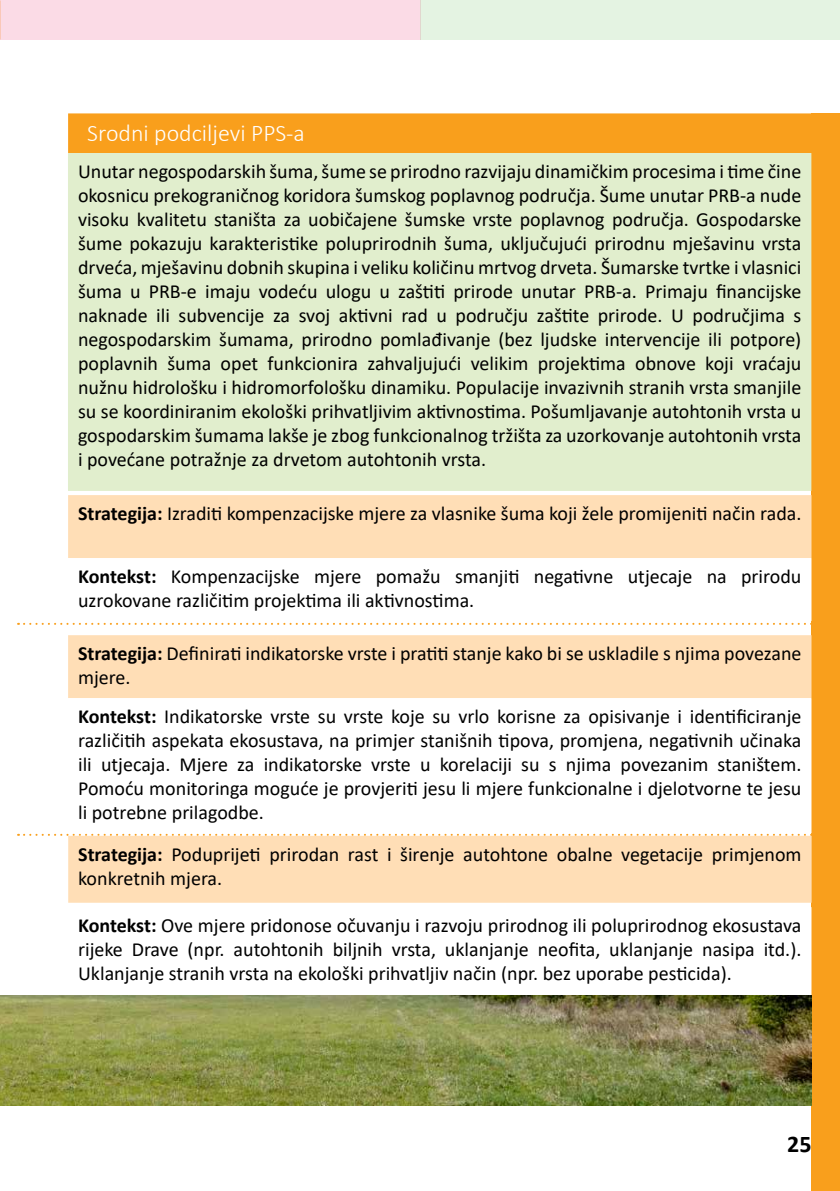
<style>
.page{position:relative;width:840px;height:1191px;background:#fff}
.page>*{position:absolute;margin:0;border:0;box-sizing:border-box;transform-origin:0 0}
.t1{font:300 24px "Calibri";color:#fff}
.t2{font:700 24px "Calibri";color:#000}
.t3{font:20px/24px "Calibri";color:#000}
.s1{font-weight:700}
</style>
<div class="page">
<div style="left:0;top:0;width:420px;height:40px;background:#fbdbe6"></div>
<div style="left:420px;top:0;width:419px;height:40px;background:#e4f3e2"></div>
<div style="left:811px;top:113px;width:28px;height:1078px;background:#f99f1c"></div>
<div style="left:73px;top:500px;width:733px;height:53px;background:#ffdeb6"></div>
<div style="left:68px;top:495px;width:743px;height:63px;border:10px solid #ffdeb6"></div>
<div style="left:68px;top:113px;width:743px;height:40px;background:#f99f1c;border:2px solid #f99f1c"></div>
<div style="left:73px;top:640px;width:733px;height:53px;background:#ffdeb6"></div>
<div style="left:68px;top:635px;width:743px;height:63px;border:10px solid #ffdeb6"></div>
<div style="left:73px;top:158px;width:732px;height:328px;background:#e1eecd"></div>
<div style="left:68px;top:153px;width:742px;height:338px;border:10px solid #e1eecd"></div>
<svg style="left:18px;top:623px;width:793px;height:2px"></svg>
<svg style="left:18px;top:834px;width:794px;height:2px"></svg>
<div style="left:73px;top:841px;width:733px;height:56px;background:#ffdeb6"></div>
<div style="left:68px;top:836px;width:743px;height:66px;border:10px solid #ffdeb6"></div>
<img style="left:0;top:995px;width:810px;height:111px">
<p class="t1" style="left:87px;top:118px;width:219px">Srodni podciljevi PPS-a</p>
<p class="t3" style="left:78px;top:159px;width:724px;text-align:justify">Unutar negospodarskih šuma, šume se prirodno razvijaju dinamičkim procesima i time čine okosnicu prekograničnog koridora šumskog poplavnog područja. Šume unutar PRB-a nude visoku kvalitetu staništa za uobičajene šumske vrste poplavnog područja. Gospodarske šume pokazuju karakteristike poluprirodnih šuma, uključujući prirodnu mješavinu vrsta drveća, mješavinu dobnih skupina i veliku količinu mrtvog drveta. Šumarske tvrtke i vlasnici šuma u PRB-e imaju vodeću ulogu u zaštiti prirode unutar PRB-a. Primaju financijske naknade ili subvencije za svoj aktivni rad u području zaštite prirode. U područjima s negospodarskim šumama, prirodno pomlađivanje (bez ljudske intervencije ili potpore) poplavnih šuma opet funkcionira zahvaljujući velikim projektima obnove koji vraćaju nužnu hidrološku i hidromorfološku dinamiku. Populacije invazivnih stranih vrsta smanjile su se koordiniranim ekološki prihvatljivim aktivnostima. Pošumljavanje autohtonih vrsta u gospodarskim šumama lakše je zbog funkcionalnog tržišta za uzorkovanje autohtonih vrsta i povećane potražnje za drvetom autohtonih vrsta.</p>
<p class="t3" style="left:78px;top:501px;width:724px"><span class="s1">Strategija:</span> Izraditi kompenzacijske mjere za vlasnike šuma koji žele promijeniti način rada.</p>
<p class="t3" style="left:78px;top:564px;width:724px"><span class="s1">Kontekst:</span> Kompenzacijske mjere pomažu smanjiti negativne utjecaje na prirodu uzrokovane različitim projektima ili aktivnostima.</p>
<p class="t3" style="left:78px;top:641px;width:724px"><span class="s1">Strategija:</span> Definirati indikatorske vrste i pratiti stanje kako bi se uskladile s njima povezane mjere.</p>
<p class="t3" style="left:78px;top:704px;width:724px;text-align:justify"><span class="s1">Kontekst:</span> Indikatorske vrste su vrste koje su vrlo korisne za opisivanje i identificiranje različitih aspekata ekosustava, na primjer stanišnih tipova, promjena, negativnih učinaka ili utjecaja. Mjere za indikatorske vrste u korelaciji su s njima povezanim staništem.<br>Pomoću monitoringa moguće je provjeriti jesu li mjere funkcionalne i djelotvorne te jesu li potrebne prilagodbe.</p>
<p class="t3" style="left:78px;top:841px;width:724px"><span class="s1">Strategija:</span> Poduprijeti prirodan rast i širenje autohtone obalne vegetacije primjenom konkretnih mjera.</p>
<p class="t3" style="left:78px;top:913px;width:724px;text-align:justify"><span class="s1">Kontekst:</span> Ove mjere pridonose očuvanju i razvoju prirodnog ili poluprirodnog ekosustava rijeke Drave (npr. autohtonih biljnih vrsta, uklanjanje neofita, uklanjanje nasipa itd.).<br>Uklanjanje stranih vrsta na ekološki prihvatljiv način (npr. bez uporabe pesticida).</p>
<p class="t2" style="left:786px;top:1127px;width:26px">25</p>
</div>
